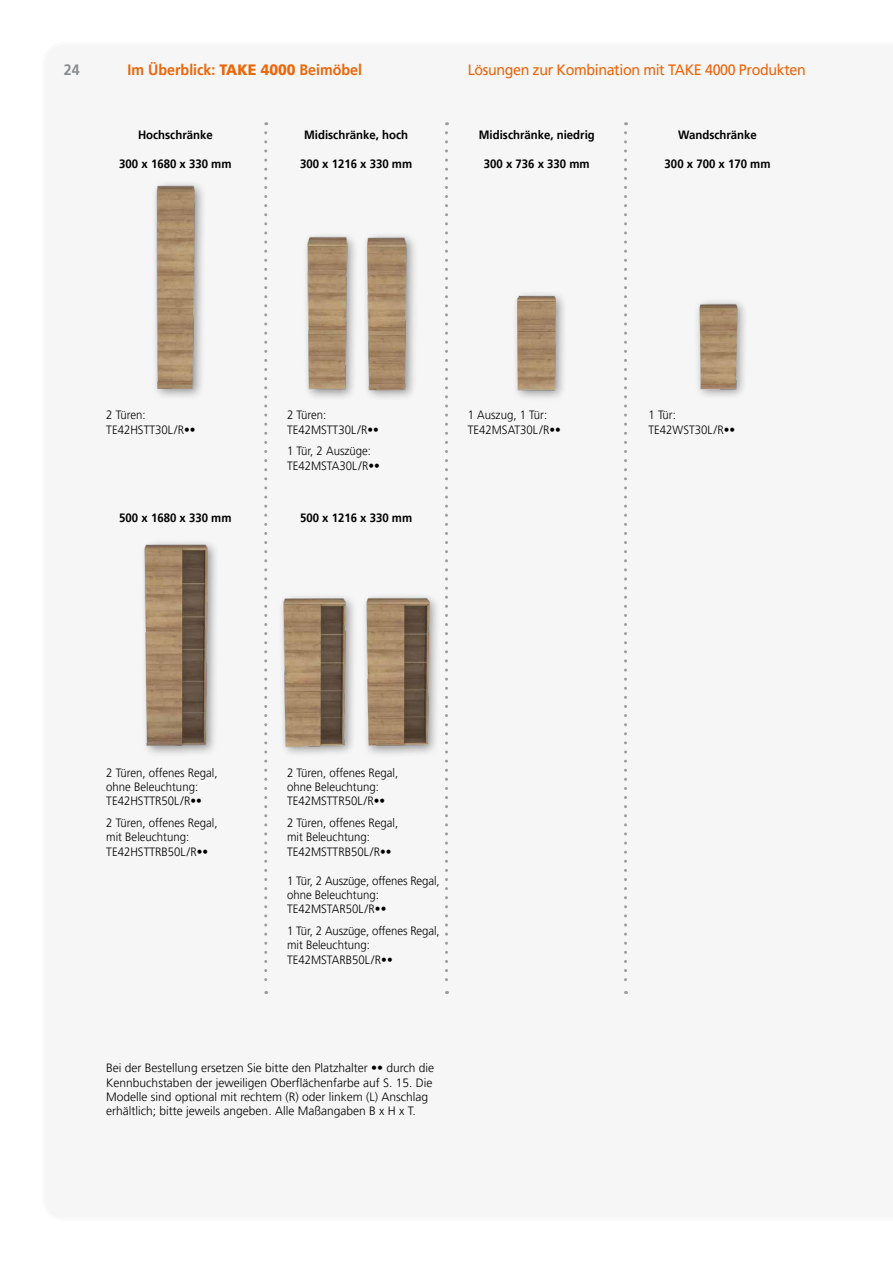
<style>
.page{position:relative;width:893px;height:1263px;background:#fff}
.page>*{position:absolute;margin:0;border:0;box-sizing:border-box;transform-origin:0 0}
.t1{font:15px "Frutiger LT Pro";letter-spacing:-.025em;color:#ec6608;scale:.95 1}
.t2{font:700 15px "Frutiger LT Pro";color:#ec6608;scale:.95 1}
.t3{font:700 15px "Frutiger LT Pro";color:#888c90;scale:.95 1}
.t4{font:300 12px/14.4px "Frutiger LT Pro";color:#000;scale:.95 1}
.t5{font:300 12px/14.4px "Frutiger LT Pro";color:#000}
.t6{font:700 12px "Frutiger LT Pro";color:#000;scale:.95 1}
.s1{font-weight:900}
</style>
<div class="page">
<svg style="left:141px;top:122px;width:606px;height:873px"></svg>
<p class="t3" style="left:64px;top:61px;width:18px">24</p>
<p class="t2" style="left:128px;top:61px;width:248px">Im Überblick: <span class="s1">TAKE 4000</span> Beimöbel</p>
<p class="t1" style="left:468px;top:61px;width:357px">Lösungen zur Kombination mit TAKE 4000 Produkten</p>
<p class="t6" style="left:138px;top:127px;width:80px">Hochschränke</p>
<p class="t6" style="left:119px;top:156px;width:120px">300 x 1680 x 330 mm</p>
<p class="t6" style="left:304px;top:127px;width:111px">Midischränke, hoch</p>
<p class="t6" style="left:300px;top:156px;width:120px">300 x 1216 x 330 mm</p>
<p class="t6" style="left:479px;top:127px;width:124px">Midischränke, niedrig</p>
<p class="t6" style="left:484px;top:156px;width:113px">300 x 736 x 330 mm</p>
<p class="t6" style="left:678px;top:127px;width:84px">Wandschränke</p>
<p class="t6" style="left:665px;top:156px;width:113px">300 x 700 x 170 mm</p>
<p class="t4" style="left:287px;top:408px;width:98px">2 Türen:<br>TE42MSTT30L /R••</p>
<p class="t4" style="left:287px;top:444px;width:99px">1 Tür, 2 Auszüge:<br>TE42MSTA30L /R••</p>
<p class="t4" style="left:106px;top:408px;width:96px">2 Türen:<br>TE42HSTT30L /R••</p>
<p class="t4" style="left:468px;top:408px;width:99px">1 Auszug, 1 Tür:<br>TE42MSAT30L /R••</p>
<p class="t4" style="left:648px;top:408px;width:93px">1 Tür:<br>TE42WST30L /R••</p>
<p class="t6" style="left:119px;top:511px;width:120px">500 x 1680 x 330 mm</p>
<p class="t6" style="left:300px;top:511px;width:120px">500 x 1216 x 330 mm</p>
<p class="t4" style="left:106px;top:765px;width:119px">2 Türen, offenes Regal, ohne Beleuchtung:<br>TE42HSTTR50L /R••</p>
<p class="t4" style="left:106px;top:816px;width:119px">2 Türen, offenes Regal, mit Beleuchtung:<br>TE42HSTTRB50L /R••</p>
<p class="t4" style="left:287px;top:765px;width:119px">2 Türen, offenes Regal, ohne Beleuchtung:<br>TE42MSTTR50L /R••</p>
<p class="t4" style="left:287px;top:816px;width:119px">2 Türen, offenes Regal, mit Beleuchtung:<br>TE42MSTTRB50L /R••</p>
<p class="t4" style="left:287px;top:873px;width:162px">1 Tür, 2 Auszüge, offenes Regal, ohne Beleuchtung:<br>TE42MSTAR50L /R••</p>
<p class="t4" style="left:287px;top:924px;width:162px">1 Tür, 2 Auszüge, offenes Regal, mit Beleuchtung:<br>TE42MSTARB50L /R••</p>
<p class="t5" style="left:106px;top:1061px;width:329px">Bei der Bestellung ersetzen Sie bitte den Platzhalter •• durch die Kennbuchstaben der jeweiligen Oberflächenfarbe auf S. 15. Die Modelle sind optional mit rechtem (R) oder linkem (L) Anschlag erhältlich; bitte jeweils angeben. Alle Maßangaben B x H x T.</p>
</div>
